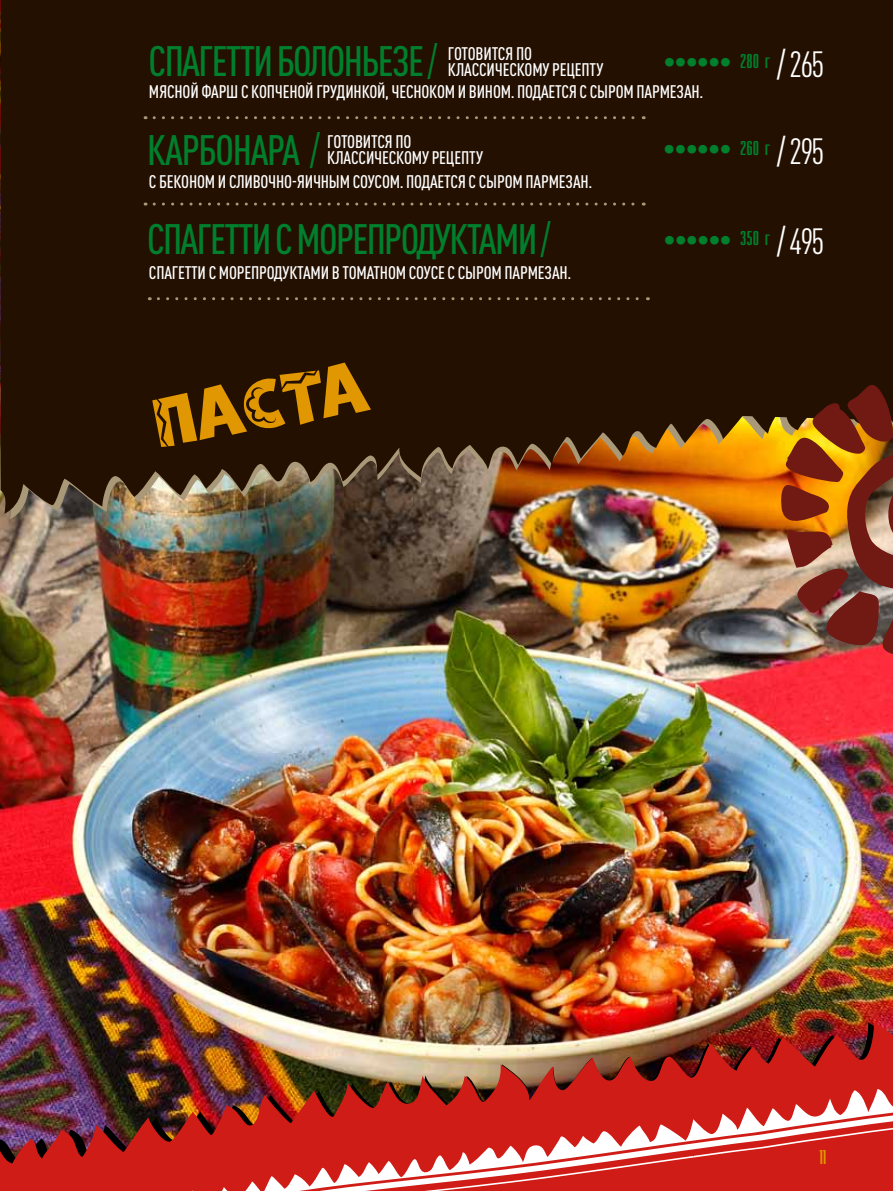
<style>
.page{position:relative;width:893px;height:1191px;background:#fff}
.page>*{position:absolute;margin:0;border:0;box-sizing:border-box;transform-origin:0 0}
.t1{font:500 condensed 42px/88.9px "DIN Pro";letter-spacing:-.03em;color:#007f2d}
.t2{font:700 31.5px "Kizo";color:#007f2d}
.t3{font:700 21px "Kizo";color:#e09701}
.t4{font:500 condensed 18px/16.5px "DIN Pro";letter-spacing:.035em;color:#fff}
.s1{font-weight:400}
.s2{font-size:21px}
.s3{font-family:"DIN Pro";font-weight:400;font-stretch:condensed;font-size:36px;color:#fff}
</style>
<div class="page">
<img style="left:0;top:514px;width:893px;height:497px">
<img style="left:0;top:1011px;width:893px;height:180px">
<img style="left:7px;top:1086px;width:886px;height:105px">
<img style="left:12px;top:1108px;width:881px;height:83px">
<svg style="left:16px;top:1120px;width:877px;height:71px;fill:#d01c16"></svg>
<svg style="left:0;top:0;width:893px;height:514px;background:#301905"></svg>
<svg style="left:140px;top:350px;width:247px;height:108px;background:#4e2e00"></svg>
<svg style="left:154px;top:203px;width:490px;height:3px"></svg>
<img style="left:778px;top:378px;width:115px;height:281px">
<svg style="left:154px;top:116px;width:490px;height:3px"></svg>
<svg style="left:158px;top:297px;width:490px;height:3px"></svg>
<h1 class="t1" style="left:147px;top:13px;width:405px">Спагетти болоньезе<span class="s1">/<br></span>КАРБОНАРА <span class="s1">/<br></span>Спагетти с морепродуктами <span class="s1">/</span></h1>
<h2 class="t2" style="left:664px;top:42px;width:162px">•••••• <span class="s2">280 г</span> <span class="s3">/ 265</span></h2>
<p class="t4" style="left:448px;top:43px;width:157px">Готовится по классическому рецепту</p>
<p class="t4" style="left:149px;top:82px;width:197px">мясной фарш с копченой грудинк</p>
<p class="t4" style="left:369px;top:82px;width:335px">ой, чесноком и вином. Подается с сыром пармезан.</p>
<p class="t4" style="left:327px;top:132px;width:157px">готовится по классическому рецепту</p>
<h2 class="t2" style="left:664px;top:129px;width:162px">•••••• <span class="s2">260 г</span> <span class="s3">/ 295</span></h2>
<p class="t4" style="left:149px;top:172px;width:445px">с беконом и сливочно-яичным соусом. Подается с сыром пармезан.</p>
<h2 class="t2" style="left:664px;top:219px;width:162px">•••••• <span class="s2">350 г</span> <span class="s3">/ 495</span></h2>
<p class="t4" style="left:149px;top:263px;width:37px">спагетти</p>
<p class="t4" style="left:209px;top:263px;width:37px">с морепр</p>
<p class="t4" style="left:267px;top:263px;width:306px">одуктами в томатном соусе с сыром пармезан.</p>
<p class="t3" style="left:819px;top:1143px;width:8px">11</p>
</div>
